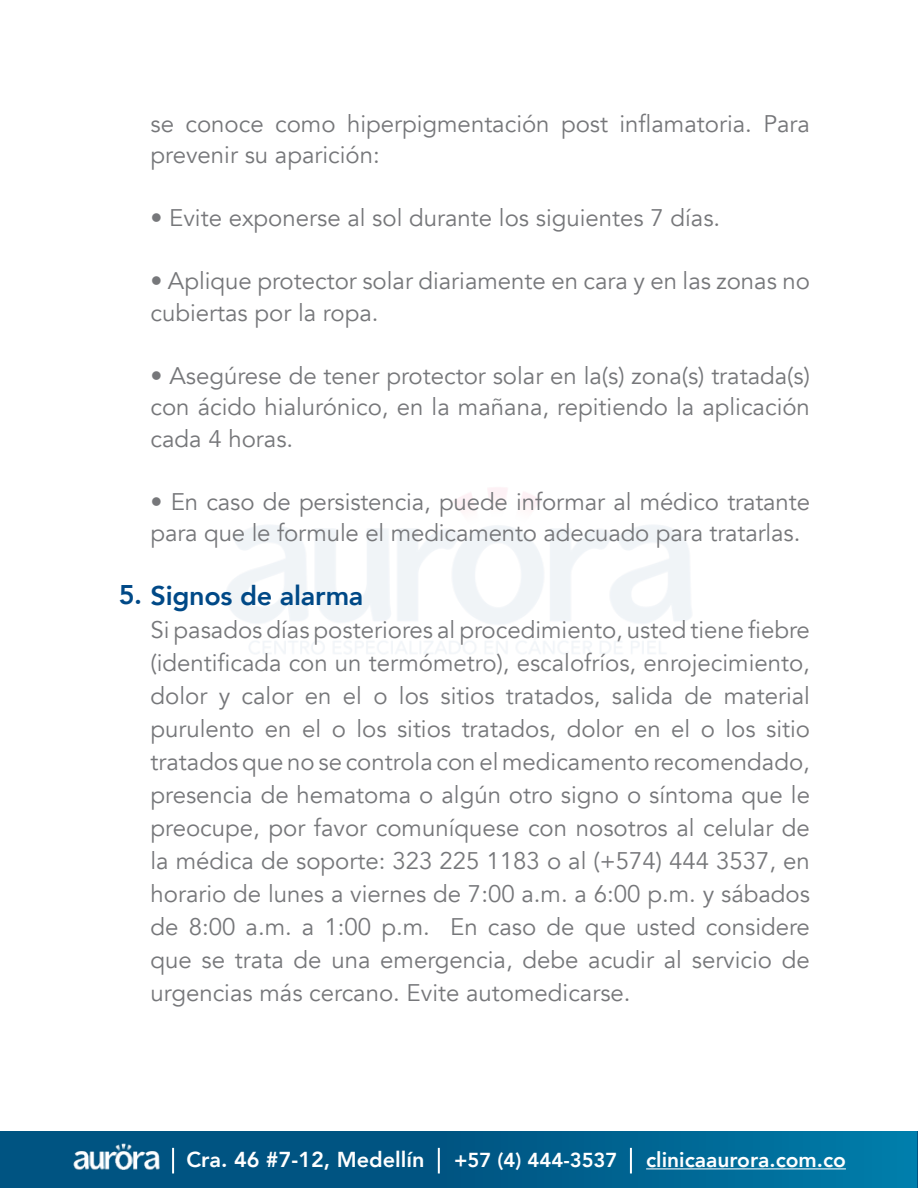
<style>
.page{position:relative;width:918px;height:1188px;background:#fff}
.page>*{position:absolute;margin:0;border:0;box-sizing:border-box;transform-origin:0 0}
.t1{font:800 27px "Avenir";letter-spacing:-.01em;color:#004987}
.t2{font:24px/33px "Avenir";color:#76777a}
.t3{font:800 21.6px "Avenir";color:#fff}
.t4{font:800 21px "Avenir";color:#fff}
.t5{font:800 20.25px "Avenir";color:#fff}
</style>
<div class="page">
<div style="left:0;top:1131px;width:918px;height:57px;background:linear-gradient(to right,#004977,#0375a2)"></div>
<hr style="left:917px;top:1131px;width:1px;height:57px;background:#005482">
<hr style="left:630px;top:1148px;width:2px;height:25px;background:#fff">
<hr style="left:438px;top:1148px;width:2px;height:25px;background:#fff">
<hr style="left:172px;top:1148px;width:2px;height:25px;background:#fff">
<img style="left:72px;top:1143px;width:88px;height:27px">
<hr style="left:646px;top:1168px;width:200px;height:1px;background:#fff">
<p class="t2" style="left:151px;top:108px;width:661px;line-height:31.5px">se conoce como hiperpigmentación post inflamatoria. Para prevenir su aparición:</p>
<p class="t2" style="left:151px;top:202px;width:571px">• Evite exponerse al sol durante los siguientes 7 días.</p>
<p class="t2" style="left:151px;top:266px;width:661px;line-height:31.5px">• Aplique protector solar diariamente en cara y en las zonas no cubiertas por la ropa.</p>
<p class="t2" style="left:151px;top:360px;width:661px;line-height:31.5px;text-align:justify">• Asegúrese de tener protector solar en la(s) zona(s) tratada(s) con ácido hialurónico, en la mañana, repitiendo la aplicación cada 4 horas.</p>
<p class="t2" style="left:151px;top:486px;width:661px;line-height:31.5px">• En caso de persistencia, puede informar al médico tratante para que le formule el medicamento adecuado para tratarlas.</p>
<p class="t1" style="left:119px;top:574px;width:246px">5. Signos de alarma</p>
<p class="t2" style="left:151px;top:613px;width:661px;text-align:justify">Si pasados días posteriores al procedimiento, usted tiene fiebre (identificada con un termómetro), escalofríos, enrojecimiento, dolor y calor en el o los sitios tratados, salida de material purulento en el o los sitios tratados, dolor en el o los sitio tratados que no se controla con el medicamento recomendado, presencia de hematoma o algún otro signo o síntoma que le preocupe, por favor comuníquese con nosotros al celular de la médica de soporte: 323 225 1183 o al (+574) 444 3537, en horario de lunes a viernes de 7:00 a.m. a 6:00 p.m. y sábados de 8:00 a.m. a 1:00 p.m. En caso de que usted considere que se trata de una emergencia, debe acudir al servicio de urgencias más cercano. Evite automedicarse.</p>
<p class="t3" style="left:186px;top:1143px;width:239px">Cra. 46 #7-12, Medellín</p>
<p class="t5" style="left:454px;top:1144px;width:165px">+57 (4) 444-3537</p>
<p class="t4" style="left:646px;top:1144px;width:201px">clinicaaurora.com.co</p>
</div>
